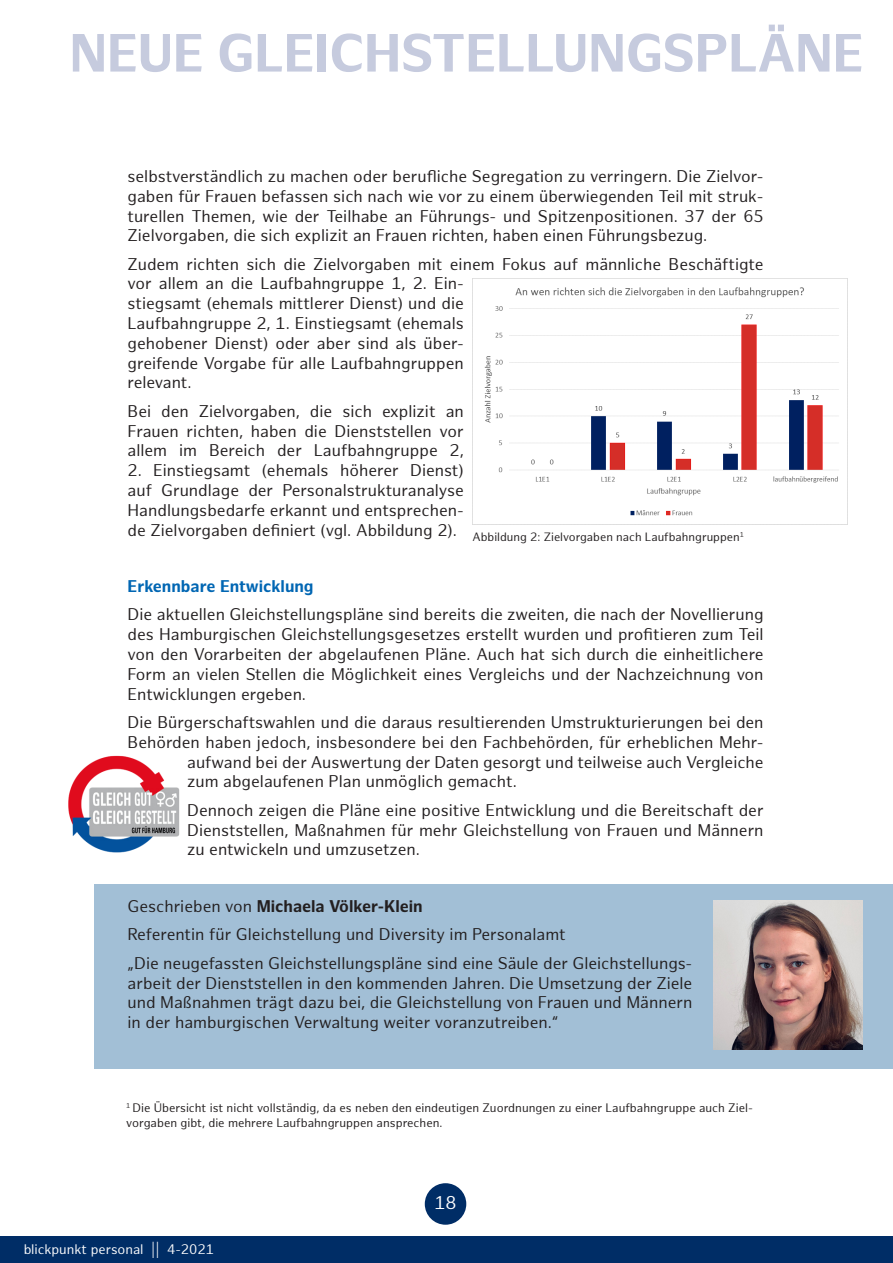
<style>
.page{position:relative;width:893px;height:1263px;background:#fff}
.page>*{position:absolute;margin:0;border:0;box-sizing:border-box;transform-origin:0 0}
.HHSans_11p_schwarz_I{font:700 52.5px "Hamburg Sans";letter-spacing:-.01em;color:#c6cbde}
.t1{font:18px "Hamburg Sans";color:#fff}
.HHSans_11p_schwarz{font:16.5px/19.8px "Hamburg Sans";color:#231f20;text-align:justify}
.HHSans_11p_schwarz-2{font:700 16.5px "Hamburg Sans";color:#231f20}
.HHSans_11p_schwarz-3{font:700 16.5px "Hamburg Sans";color:#0166b3}
.t2{font:13.5px "Hamburg Sans";color:#fff}
.HHSans_regular_8p_sc{font:12px/14.4px "Hamburg Sans";color:#231f20}
.HHSans_8p_Fußnote{font:11.7px "Hamburg Sans";color:#231f20}
.s1{font-weight:400}
</style>
<div class="page">
<div style="left:0;top:1236px;width:893px;height:27px;background:#002d66"></div>
<div style="left:425px;top:1183px;width:41px;height:42px;background:#002d66;border-radius:50%"></div>
<img style="left:472px;top:279px;width:367px;height:245px">
<img style="left:68px;top:755px;width:112px;height:98px">
<div style="left:95px;top:884px;width:798px;height:184px;background:#a2bfd6"></div>
<img style="left:714px;top:900px;width:149px;height:149px">
<p class="HHSans_11p_schwarz_I" style="left:69px;top:23px;width:796px">NEUE GLEICHSTELLUNGSPLÄNE</p>
<p class="HHSans_11p_schwarz" style="left:128px;top:167px;width:638px">selbstverständlich zu machen oder berufliche Segregation zu verringern. Die Zielvor&shy;gaben für Frauen befassen sich nach wie vor zu einem überwiegenden Teil mit struk&shy;turellen Themen, wie der Teilhabe an Führungs- und Spitzenpositionen. 37 der 65<br>Zielvorgaben, die sich explizit an Frauen richten, haben einen Führungsbezug.</p>
<p class="HHSans_11p_schwarz" style="left:128px;top:255px;width:638px;text-align:left">Zudem richten sich die Zielvorgaben mit einem Fokus auf männliche Beschäftigte vor allem an die Laufbahngruppe 1, 2. Ein-<br>stiegsamt (ehemals mittlerer Dienst) und die<br>Laufbahngruppe 2, 1. Einstiegsamt (ehemals<br>gehobener Dienst) oder aber sind als über-<br>greifende Vorgabe für alle Laufbahngruppen<br>relevant.</p>
<p class="HHSans_11p_schwarz" style="left:128px;top:402px;width:338px">Bei den Zielvorgaben, die sich explizit an Frauen richten, haben die Dienststellen vor allem im Bereich der Laufbahngruppe 2,</p>
<p class="HHSans_11p_schwarz" style="left:128px;top:461px;width:338px">2. Einstiegsamt (ehemals höherer Dienst) auf Grundlage der Personalstrukturanalyse Handlungsbedarfe erkannt und entsprechen&shy;de Zielvorgaben definiert (vgl. Abbildung 2).</p>
<p class="HHSans_8p_Fußnote" style="left:472px;top:530px;width:273px">Abbildung 2: Zielvorgaben nach Laufbahngruppen<sup>1</sup></p>
<p class="HHSans_11p_schwarz-3" style="left:128px;top:577px;width:188px">Erkennbare Entwicklung</p>
<p class="HHSans_11p_schwarz" style="left:128px;top:605px;width:638px">Die aktuellen Gleichstellungspläne sind bereits die zweiten, die nach der Novellierung des Hamburgischen Gleichstellungsgesetzes erstellt wurden und profitieren zum Teil von den Vorarbeiten der abgelaufenen Pläne. Auch hat sich durch die einheitlichere Form an vielen Stellen die Möglichkeit eines Vergleichs und der Nachzeichnung von Entwicklungen ergeben.</p>
<p class="HHSans_11p_schwarz" style="left:128px;top:713px;width:638px">Die Bürgerschaftswahlen und die daraus resultierenden Umstrukturierungen bei den</p>
<p class="HHSans_11p_schwarz" style="left:128px;top:733px;width:638px">Behörden haben jedoch, insbesondere bei den Fachbehörden, für erheblichen Mehr-</p>
<p class="HHSans_11p_schwarz" style="left:187px;top:752px;width:578px">aufwand bei der Auswertung der Daten gesorgt und teilweise auch Vergleiche</p>
<p class="HHSans_11p_schwarz" style="left:187px;top:772px;width:331px">zum abgelaufenen Plan unmöglich gemacht.</p>
<p class="HHSans_11p_schwarz" style="left:187px;top:801px;width:578px">Dennoch zeigen die Pläne eine positive Entwicklung und die Bereitschaft der Dienststellen, Maßnahmen für mehr Gleichstellung von Frauen und Männern zu entwickeln und umzusetzen.</p>
<p class="HHSans_11p_schwarz-2" style="left:128px;top:897px;width:297px"><span class="s1">Geschrieben von</span> Michaela Völker-Klein</p>
<p class="HHSans_11p_schwarz" style="left:128px;top:925px;width:440px">Referentin für Gleichstellung und Diversity im Personalamt</p>
<p class="HHSans_11p_schwarz" style="left:128px;top:954px;width:566px">„Die neugefassten Gleichstellungspläne sind eine Säule der Gleichstellungs&shy;arbeit der Dienststellen in den kommenden Jahren. Die Umsetzung der Ziele und Maßnahmen trägt dazu bei, die Gleichstellung von Frauen und Männern in der hamburgischen Verwaltung weiter voranzutreiben.“</p>
<p class="HHSans_regular_8p_sc" style="left:126px;top:1101px;width:628px"><sup>1</sup> Die Übersicht ist nicht vollständig, da es neben den eindeutigen Zuordnungen zu einer Laufbahngruppe auch Ziel&shy;vorgaben gibt, die mehrere Laufbahngruppen ansprechen.</p>
<p class="t2" style="left:23px;top:1241px;width:192px">blickpunkt personal || 4-2021</p>
<p class="t1" style="left:434px;top:1192px;width:24px">18</p>
</div>
